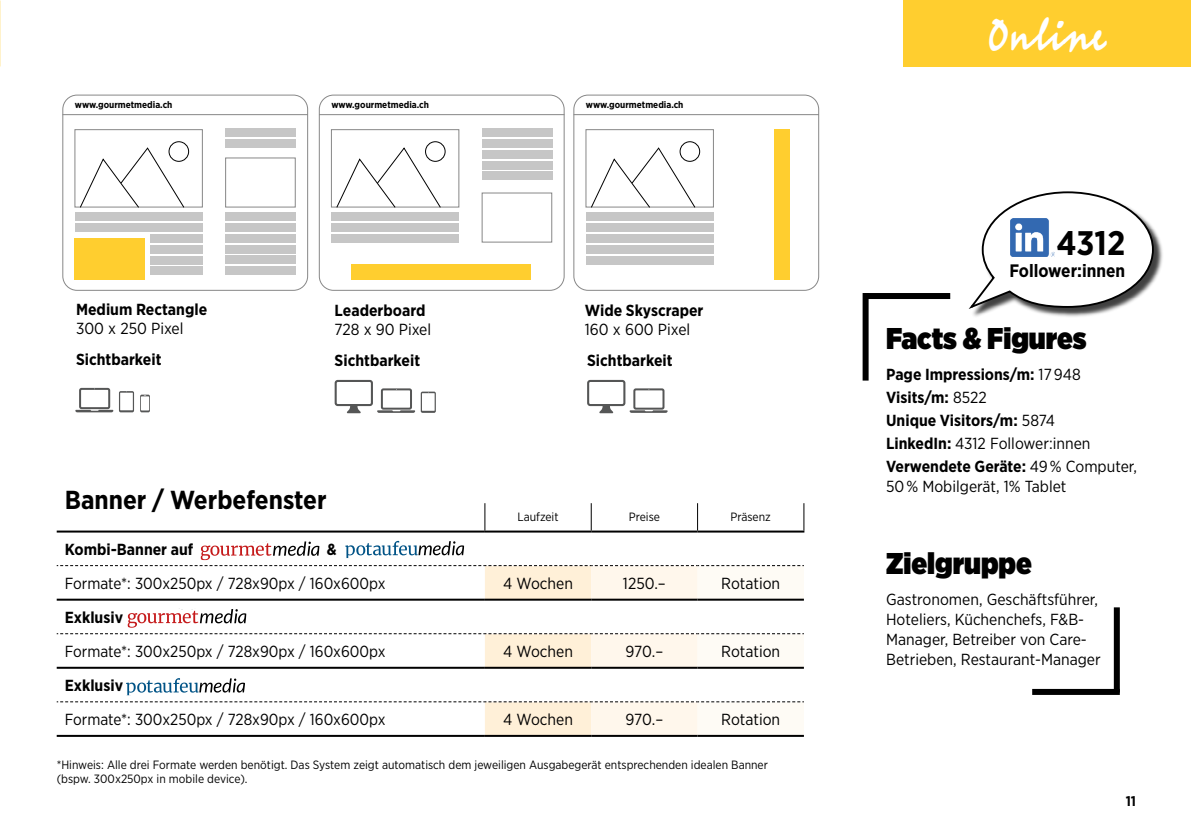
<style>
.page{position:relative;width:1191px;height:840px;background:#fff}
.page>*{position:absolute;margin:0;border:0;box-sizing:border-box;transform-origin:0 0}
.t1{font:700 34px "Gotham Narrow";color:#000}
.t2{font:700 32px "Eric Machat Script";letter-spacing:-.005em;color:#fff}
.t3{font:900 30px "Gotham Narrow";color:#000}
.t4{font:700 26px "Gotham Narrow";color:#000}
.t5{font:700 18px "Gotham Narrow";color:#000}
.t6{font:16px/20px "Gotham Narrow";color:#000}
.t7{font:700 16px/22.8px "Gotham Narrow";color:#000}
.t8{font:700 14px "Gotham Narrow";color:#000}
.t9{font:12px/14.4px "Gotham Narrow";color:#000}
.t10{font:700 9.4px "Gotham Narrow";color:#000}
.s1{font-weight:400}
</style>
<div class="page">
<img style="left:973px;top:229px;width:190px;height:88px">
<svg style="left:968px;top:191px;width:186px;height:120px"></svg>
<svg style="left:484px;top:503px;width:1px;height:27px"></svg>
<svg style="left:591px;top:503px;width:1px;height:27px"></svg>
<svg style="left:697px;top:503px;width:1px;height:27px"></svg>
<svg style="left:803px;top:503px;width:1px;height:27px"></svg>
<hr style="left:57px;top:734px;width:428px;height:2px;background:#000">
<hr style="left:485px;top:734px;width:106px;height:2px;background:#000">
<hr style="left:591px;top:734px;width:106px;height:2px;background:#000">
<hr style="left:697px;top:734px;width:107px;height:2px;background:#000">
<hr style="left:57px;top:530px;width:428px;height:2px;background:#000">
<hr style="left:485px;top:530px;width:106px;height:2px;background:#000">
<hr style="left:591px;top:530px;width:106px;height:2px;background:#000">
<hr style="left:697px;top:530px;width:107px;height:2px;background:#000">
<svg style="left:57px;top:540px;width:747px;height:195px"></svg>
<div style="left:903px;top:0;width:288px;height:66px;background:#ffce2f"></div>
<div style="left:319px;top:95px;width:245px;height:195px;border:1px solid #878787;border-radius:14px"></div>
<hr style="left:319px;top:114px;width:245px;height:1px;background:#878787">
<div style="left:331px;top:129px;width:128px;height:78px;border:1px solid #878787"></div>
<div style="left:482px;top:193px;width:70px;height:49px;border:1px solid #878787"></div>
<svg style="left:336px;top:147px;width:105px;height:61px"></svg>
<div style="left:425px;top:141px;width:20px;height:20px;border:1px solid #000;border-radius:50%"></div>
<div style="left:331px;top:212px;width:128px;height:8px;background:#c6c6c6"></div>
<div style="left:482px;top:129px;width:70px;height:8px;background:#c6c6c6"></div>
<div style="left:331px;top:234px;width:128px;height:8px;background:#c6c6c6"></div>
<div style="left:351px;top:264px;width:179px;height:16px;background:#ffce2f"></div>
<div style="left:774px;top:129px;width:16px;height:151px;background:#ffce2f"></div>
<div style="left:482px;top:150px;width:70px;height:9px;background:#c6c6c6"></div>
<div style="left:482px;top:161px;width:70px;height:9px;background:#c6c6c6"></div>
<div style="left:482px;top:171px;width:70px;height:9px;background:#c6c6c6"></div>
<div style="left:331px;top:223px;width:128px;height:8px;background:#c6c6c6"></div>
<div style="left:482px;top:139px;width:70px;height:8px;background:#c6c6c6"></div>
<div style="left:573px;top:95px;width:246px;height:195px;border:1px solid #878787;border-radius:14px"></div>
<hr style="left:573px;top:114px;width:246px;height:1px;background:#878787">
<div style="left:585px;top:129px;width:128px;height:78px;border:1px solid #878787"></div>
<svg style="left:590px;top:147px;width:105px;height:61px"></svg>
<div style="left:680px;top:141px;width:20px;height:20px;border:1px solid #000;border-radius:50%"></div>
<div style="left:586px;top:212px;width:127px;height:8px;background:#c6c6c6"></div>
<div style="left:586px;top:245px;width:127px;height:8px;background:#c6c6c6"></div>
<div style="left:586px;top:256px;width:127px;height:8px;background:#c6c6c6"></div>
<div style="left:586px;top:234px;width:127px;height:8px;background:#c6c6c6"></div>
<div style="left:585px;top:223px;width:128px;height:8px;background:#c6c6c6"></div>
<div style="left:62px;top:95px;width:246px;height:195px;border:1px solid #878787;border-radius:14px"></div>
<hr style="left:62px;top:114px;width:246px;height:1px;background:#878787">
<div style="left:75px;top:129px;width:128px;height:78px;border:1px solid #878787"></div>
<svg style="left:79px;top:147px;width:106px;height:61px"></svg>
<div style="left:169px;top:141px;width:20px;height:20px;border:1px solid #000;border-radius:50%"></div>
<div style="left:75px;top:212px;width:128px;height:8px;background:#c6c6c6"></div>
<div style="left:225px;top:129px;width:70px;height:8px;background:#c6c6c6"></div>
<div style="left:225px;top:212px;width:70px;height:8px;background:#c6c6c6"></div>
<div style="left:225px;top:234px;width:70px;height:8px;background:#c6c6c6"></div>
<div style="left:225px;top:256px;width:70px;height:8px;background:#c6c6c6"></div>
<div style="left:150px;top:234px;width:52px;height:8px;background:#c6c6c6"></div>
<div style="left:150px;top:256px;width:53px;height:8px;background:#c6c6c6"></div>
<div style="left:75px;top:223px;width:128px;height:8px;background:#c6c6c6"></div>
<div style="left:75px;top:238px;width:70px;height:42px;background:#ffce2f"></div>
<div style="left:225px;top:139px;width:70px;height:8px;background:#c6c6c6"></div>
<div style="left:225px;top:223px;width:70px;height:8px;background:#c6c6c6"></div>
<div style="left:225px;top:245px;width:70px;height:8px;background:#c6c6c6"></div>
<div style="left:225px;top:266px;width:70px;height:8px;background:#c6c6c6"></div>
<div style="left:150px;top:245px;width:53px;height:8px;background:#c6c6c6"></div>
<div style="left:150px;top:266px;width:53px;height:8px;background:#c6c6c6"></div>
<svg style="left:140px;top:394px;width:10px;height:18px"></svg>
<div style="left:141px;top:396px;width:8px;height:14px;background:#fff"></div>
<svg style="left:119px;top:391px;width:15px;height:21px"></svg>
<div style="left:120px;top:392px;width:13px;height:18px;background:#fff"></div>
<svg style="left:79px;top:387px;width:31px;height:22px"></svg>
<div style="left:81px;top:389px;width:27px;height:18px;background:#fff"></div>
<svg style="left:75px;top:409px;width:38px;height:3px"></svg>
<svg style="left:421px;top:391px;width:15px;height:21px"></svg>
<div style="left:422px;top:393px;width:12px;height:17px;background:#fff"></div>
<svg style="left:335px;top:379px;width:80px;height:34px"></svg>
<svg style="left:587px;top:379px;width:80px;height:34px"></svg>
<div style="left:862px;top:293px;width:6px;height:87px;background:#000"></div>
<div style="left:865px;top:293px;width:85px;height:6px;background:#000"></div>
<div style="left:1113px;top:607px;width:6px;height:85px;background:#000"></div>
<div style="left:1032px;top:688px;width:87px;height:6px;background:#000"></div>
<img style="left:1005px;top:210px;width:49px;height:18px">
<img style="left:1010px;top:218px;width:44px;height:39px">
<p class="t10" style="left:75px;top:98px;width:99px">www.gourmetmedia.ch</p>
<p class="t10" style="left:331px;top:98px;width:99px">www.gourmetmedia.ch</p>
<p class="t10" style="left:586px;top:98px;width:99px">www.gourmetmedia.ch</p>
<p class="t7" style="left:76px;top:298px;width:133px">Medium Rectangle</p>
<p class="t6" style="left:76px;top:318px;width:109px">300 x 250 Pixel</p>
<p class="t7" style="left:334px;top:298px;width:92px">Leaderboard</p>
<p class="t6" style="left:334px;top:319px;width:98px">728 x 90 Pixel</p>
<p class="t7" style="left:585px;top:298px;width:120px">Wide Skyscraper</p>
<p class="t6" style="left:585px;top:319px;width:107px">160 x 600 Pixel</p>
<p class="t7" style="left:76px;top:347px;width:87px">Sichtbarkeit</p>
<p class="t7" style="left:334px;top:348px;width:87px">Sichtbarkeit</p>
<p class="t7" style="left:587px;top:348px;width:87px">Sichtbarkeit</p>
<h3 class="t4" style="left:65px;top:483px;width:263px">Banner / Werbefenster</h3>
<p class="t9" style="left:517px;top:509px;width:43px">Laufzeit</p>
<p class="t9" style="left:629px;top:509px;width:33px">Preise</p>
<p class="t9" style="left:730px;top:509px;width:42px">Präsenz</p>
<p class="t7" style="left:65px;top:537px;width:130px">Kombi-Banner auf</p>
<p class="t6" style="left:65px;top:572px;width:322px">Formate*: 300x250px / 728x90px / 160x600px</p>
<p class="t6" style="left:503px;top:572px;width:71px">4 Wochen</p>
<p class="t6" style="left:623px;top:572px;width:44px">1250.–</p>
<p class="t6" style="left:721px;top:572px;width:60px">Rotation</p>
<p class="t7" style="left:65px;top:605px;width:60px">Exklusiv</p>
<p class="t6" style="left:65px;top:640px;width:322px">Formate*: 300x250px / 728x90px / 160x600px</p>
<p class="t6" style="left:503px;top:640px;width:71px">4 Wochen</p>
<p class="t6" style="left:625px;top:640px;width:39px">970.–</p>
<p class="t6" style="left:721px;top:640px;width:60px">Rotation</p>
<p class="t7" style="left:65px;top:673px;width:60px">Exklusiv</p>
<p class="t6" style="left:65px;top:709px;width:322px">Formate*: 300x250px / 728x90px / 160x600px</p>
<p class="t6" style="left:503px;top:709px;width:71px">4 Wochen</p>
<p class="t6" style="left:625px;top:709px;width:39px">970.–</p>
<p class="t6" style="left:721px;top:709px;width:60px">Rotation</p>
<p class="t7" style="left:327px;top:538px;width:11px">&amp;</p>
<p class="t9" style="left:57px;top:756px;width:713px">*Hinweis: Alle drei Formate werden benötigt. Das System zeigt automatisch dem jeweiligen Ausgabegerät entsprechenden idealen Banner (bspw. 300x250px in mobile device).</p>
<h2 class="t2" style="left:987px;top:17px;width:121px">Online</h2>
<h1 class="t1" style="left:1056px;top:221px;width:70px">4312</h1>
<p class="t5" style="left:1009px;top:259px;width:117px">Follower:innen</p>
<h3 class="t3" style="left:886px;top:318px;width:202px">Facts &amp; Figures</h3>
<p class="t7" style="left:886px;top:363px;width:252px">Page Impressions/m: <span class="s1">17948<br></span>Visits/m: <span class="s1">8522<br></span>Unique Visitors/m: <span class="s1">5874<br></span>LinkedIn: <span class="s1">4312 Follower:innen<br></span>Verwendete Geräte: <span class="s1">49% Computer,</span></p>
<p class="t6" style="left:886px;top:475px;width:182px">50% Mobilgerät, 1% Tablet</p>
<h3 class="t3" style="left:886px;top:542px;width:147px">Zielgruppe</h3>
<p class="t6" style="left:886px;top:589px;width:216px">Gastronomen, Geschäftsführer,<br>Hoteliers, Küchenchefs, F&amp;B-<br>Manager, Betreiber von Care-<br>Betrieben, Restaurant-Manager</p>
<p class="t8" style="left:1125px;top:791px;width:12px">11</p>
</div>
